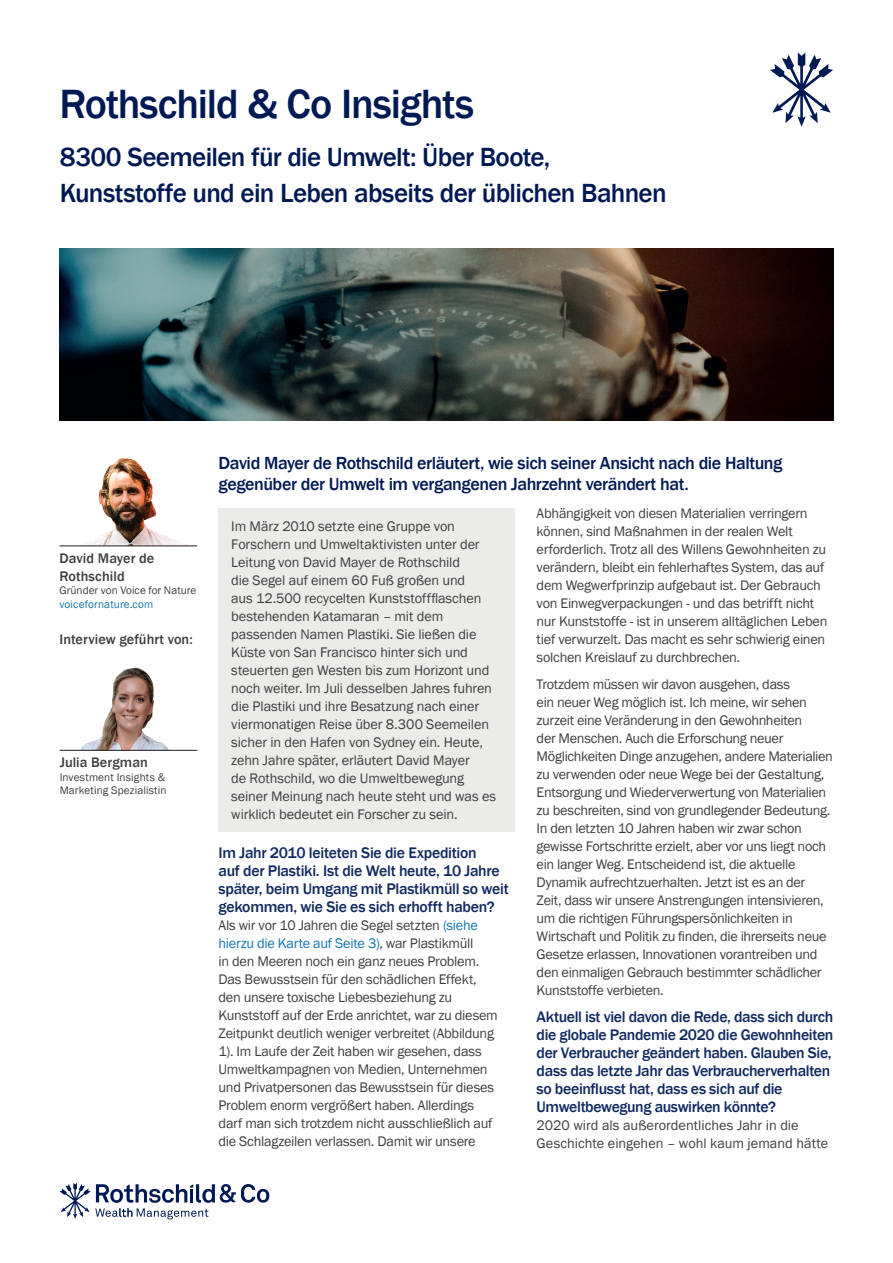
<style>
.page{position:relative;width:893px;height:1263px;background:#fff}
.page>*{position:absolute;margin:0;border:0;box-sizing:border-box;transform-origin:0 0}
.Headline{font:500 42px "Franklin Gothic";letter-spacing:-.025em;color:#001954}
.Headline-2{font:500 27px/36px "Franklin Gothic";letter-spacing:-.025em;color:#001954}
.Sub-heading{font:500 18px/21px "Franklin Gothic";letter-spacing:-.025em;color:#001954}
.Body_Sub-heading{font:500 15.75px/18px "Franklin Gothic";letter-spacing:-.02em;color:#0f2960}
.Body{font:14.25px/18px "Franklin Gothic";letter-spacing:-.015em;color:#3e3e3f}
.Body-2{font:500 14.25px/18px "Franklin Gothic";letter-spacing:.005em;color:#3e3e3f}
.Body-3{font:11.25px/13.5px "Franklin Gothic";letter-spacing:.005em;color:#3e3e3f}
.s1{color:#1176af}
</style>
<div class="page">
<svg style="left:770px;top:53px;width:63px;height:74px"></svg>
<img style="left:60px;top:248px;width:773px;height:173px">
<img style="left:77px;top:458px;width:112px;height:88px">
<img style="left:80px;top:667px;width:94px;height:83px">
<hr style="left:60px;top:750px;width:137px;height:1px;background:#231f20">
<hr style="left:59px;top:546px;width:138px;height:1px;background:#231f20">
<div style="left:219px;top:508px;width:296px;height:324px;background:#ebebea"></div>
<svg style="left:60px;top:1183px;width:209px;height:36px"></svg>
<p class="Headline" style="left:60px;top:78px;width:416px">Rothschild &amp; Co Insights</p>
<p class="Headline-2" style="left:60px;top:140px;width:608px">8300 Seemeilen für die Umwelt: Über Boote,<br>Kunststoffe und ein Leben abseits der üblichen Bahnen</p>
<p class="Body-2" style="left:59px;top:549px;width:96px">David Mayer de<br>Rothschild</p>
<p class="Body-3" style="left:59px;top:584px;width:138px">Gründer von Voice for Nature <span class="s1">voicefornature.com</span></p>
<p class="Body-2" style="left:59px;top:630px;width:135px">Interview geführt von:</p>
<p class="Body-2" style="left:60px;top:754px;width:90px">Julia Bergman</p>
<p class="Body-3" style="left:60px;top:770px;width:108px">Investment Insights &amp;<br>Marketing Spezialistin</p>
<p class="Sub-heading" style="left:219px;top:453px;width:565px">David Mayer de Rothschild erläutert, wie sich seiner Ansicht nach die Haltung gegenüber der Umwelt im vergangenen Jahrzehnt verändert hat.</p>
<p class="Body" style="left:231px;top:518px;width:266px">Im März 2010 setzte eine Gruppe von Forschern und Umweltaktivisten unter der Leitung von David Mayer de Rothschild<br>die Segel auf einem 60 Fuß großen und<br>aus 12.500 recycelten Kunststoffflaschen bestehenden Katamaran – mit dem passenden Namen Plastiki. Sie ließen die Küste von San Francisco hinter sich und steuerten gen Westen bis zum Horizont und noch weiter. Im Juli desselben Jahres fuhren die Plastiki und ihre Besatzung nach einer viermonatigen Reise über 8.300 Seemeilen sicher in den Hafen von Sydney ein. Heute, zehn Jahre später, erläutert David Mayer<br>de Rothschild, wo die Umweltbewegung seiner Meinung nach heute steht und was es wirklich bedeutet ein Forscher zu sein.</p>
<p class="Body_Sub-heading" style="left:219px;top:844px;width:292px">Im Jahr 2010 leiteten Sie die Expedition<br>auf der Plastiki. Ist die Welt heute, 10 Jahre später, beim Umgang mit Plastikmüll so weit gekommen, wie Sie es sich erhofft haben?</p>
<p class="Body" style="left:219px;top:916px;width:281px">Als wir vor 10 Jahren die Segel setzten <span class="s1">(siehe hierzu die Karte auf Seite 3)</span>, war Plastikmüll<br>in den Meeren noch ein ganz neues Problem.<br>Das Bewusstsein für den schädlichen Effekt, den unsere toxische Liebesbeziehung zu Kunststoff auf der Erde anrichtet, war zu diesem Zeitpunkt deutlich weniger verbreitet (Abbildung 1). Im Laufe der Zeit haben wir gesehen, dass Umweltkampagnen von Medien, Unternehmen und Privatpersonen das Bewusstsein für dieses Problem enorm vergrößert haben. Allerdings darf man sich trotzdem nicht ausschließlich auf die Schlagzeilen verlassen. Damit wir unsere</p>
<p class="Body" style="left:537px;top:505px;width:292px">Abhängigkeit von diesen Materialien verringern können, sind Maßnahmen in der realen Welt erforderlich. Trotz all des Willens Gewohnheiten zu verändern, bleibt ein fehlerhaftes System, das auf dem Wegwerfprinzip aufgebaut ist. Der Gebrauch von Einwegverpackungen - und das betrifft nicht nur Kunststoffe - ist in unserem alltäglichen Leben tief verwurzelt. Das macht es sehr schwierig einen solchen Kreislauf zu durchbrechen.</p>
<p class="Body" style="left:537px;top:675px;width:298px">Trotzdem müssen wir davon ausgehen, dass<br>ein neuer Weg möglich ist. Ich meine, wir sehen zurzeit eine Veränderung in den Gewohnheiten<br>der Menschen. Auch die Erforschung neuer Möglichkeiten Dinge anzugehen, andere Materialien zu verwenden oder neue Wege bei der Gestaltung, Entsorgung und Wiederverwertung von Materialien zu beschreiten, sind von grundlegender Bedeutung.<br>In den letzten 10 Jahren haben wir zwar schon gewisse Fortschritte erzielt, aber vor uns liegt noch ein langer Weg. Entscheidend ist, die aktuelle Dynamik aufrechtzuerhalten. Jetzt ist es an der Zeit, dass wir unsere Anstrengungen intensivieren, um die richtigen Führungspersönlichkeiten in Wirtschaft und Politik zu finden, die ihrerseits neue Gesetze erlassen, Innovationen vorantreiben und den einmaligen Gebrauch bestimmter schädlicher Kunststoffe verbieten.</p>
<p class="Body_Sub-heading" style="left:537px;top:1007px;width:298px">Aktuell ist viel davon die Rede, dass sich durch die globale Pandemie 2020 die Gewohnheiten der Verbraucher geändert haben. Glauben Sie, dass das letzte Jahr das Verbraucherverhalten so beeinflusst hat, dass es sich auf die Umweltbewegung auswirken könnte?</p>
<p class="Body" style="left:537px;top:1116px;width:293px">2020 wird als außerordentliches Jahr in die<br>Geschichte eingehen – wohl kaum jemand hätte</p>
</div>
